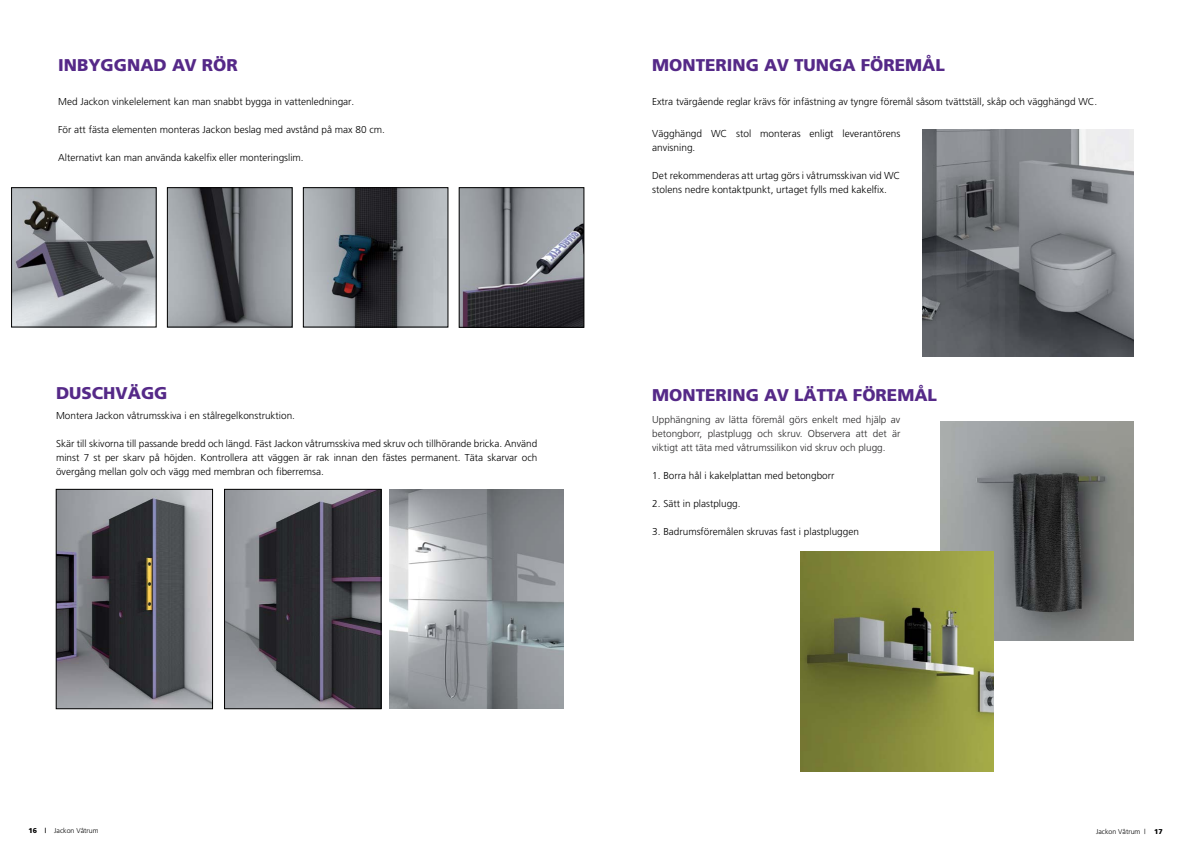
<style>
.page{position:relative;width:1191px;height:842px;background:#fff}
.page>*{position:absolute;margin:0;border:0;box-sizing:border-box;transform-origin:0 0}
.t1{font:900 17px "Frutiger";color:#552988}
.t2{font:300 10.1px/14px "Frutiger";color:#000}
.t3{font:300 10px/14px "Frutiger";color:#000;text-align:justify}
.t4{font:300 10px/14px "Frutiger";color:#292829;text-align:justify}
.t5{font:300 7px "Frutiger";color:#000}
.s1{font-weight:900}
.s2{font-weight:700}
</style>
<div class="page">
<img style="left:390px;top:489px;width:173px;height:220px">
<img style="left:922px;top:129px;width:211px;height:227px">
<img style="left:940px;top:421px;width:193px;height:219px">
<img style="left:800px;top:552px;width:193px;height:219px">
<img style="left:13px;top:190px;width:141px;height:135px">
<img style="left:169px;top:190px;width:121px;height:135px">
<div style="left:167px;top:188px;width:125px;height:139px;border:1px solid #000"></div>
<img style="left:305px;top:190px;width:141px;height:135px">
<div style="left:303px;top:188px;width:145px;height:139px;border:1px solid #000"></div>
<img style="left:461px;top:190px;width:121px;height:135px">
<div style="left:459px;top:188px;width:125px;height:139px;border:1px solid #000"></div>
<img style="left:58px;top:491px;width:153px;height:216px">
<div style="left:56px;top:489px;width:157px;height:220px;border:1px solid #000"></div>
<img style="left:226px;top:491px;width:153px;height:216px">
<div style="left:224px;top:489px;width:157px;height:220px;border:1px solid #000"></div>
<h1 class="t1" style="left:58px;top:54px;width:181px">INBYGGNAD AV RÖR</h1>
<p class="t3" style="left:58px;top:94px;width:298px">Med Jackon vinkelelement kan man snabbt bygga in vattenledningar.</p>
<p class="t3" style="left:58px;top:122px;width:328px">För att fästa elementen monteras Jackon beslag med avstånd på max 80 cm.</p>
<p class="t3" style="left:58px;top:150px;width:247px">Alternativt kan man använda kakelfix eller monteringslim.</p>
<h1 class="t1" style="left:56px;top:382px;width:113px">DUSCHVÄGG</h1>
<p class="t3" style="left:56px;top:409px;width:240px">Montera Jackon våtrumsskiva i en stålregelkonstruktion.</p>
<p class="t3" style="left:56px;top:437px;width:483px">Skär till skivorna till passande bredd och längd. Fäst Jackon våtrumsskiva med skruv och tillhörande bricka. Använd minst 7 st per skarv på höjden. Kontrollera att väggen är rak innan den fästes permanent. Täta skarvar och övergång mellan golv och vägg med membran och fiberremsa.</p>
<h1 class="t1" style="left:652px;top:54px;width:294px">MONTERING AV TUNGA FÖREMÅL</h1>
<p class="t3" style="left:652px;top:94px;width:447px">Extra tvärgående reglar krävs för infästning av tyngre föremål såsom tvättställ, skåp och vägghängd WC.</p>
<p class="t2" style="left:652px;top:126px;width:250px">Vägghängd WC stol monteras enligt leverantörens anvisning.</p>
<p class="t2" style="left:652px;top:168px;width:250px">Det rekommenderas att urtag görs i våtrumsskivan vid WC stolens nedre kontaktpunkt, urtaget fylls med kakelfix.</p>
<h1 class="t1" style="left:652px;top:384px;width:286px">MONTERING AV LÄTTA FÖREMÅL</h1>
<p class="t4" style="left:652px;top:412px;width:250px">Upphängning av lätta föremål görs enkelt med hjälp av betongborr, plastplugg och skruv. Observera att det är viktigt att täta med våtrumssilikon vid skruv och plugg.</p>
<p class="t3" style="left:652px;top:468px;width:184px">1. Borra hål i kakelplattan med betongborr</p>
<p class="t3" style="left:652px;top:496px;width:90px">2. Sätt in plastplugg.</p>
<p class="t3" style="left:652px;top:524px;width:208px">3. Badrumsföremålen skruvas fast i plastpluggen</p>
<p class="t5" style="left:29px;top:827px;width:72px"><span class="s1">16</span> <span class="s2">|</span> Jackon Våtrum</p>
<p class="t5" style="left:1096px;top:828px;width:68px">Jackon Våtrum | <span class="s1">17</span></p>
</div>
